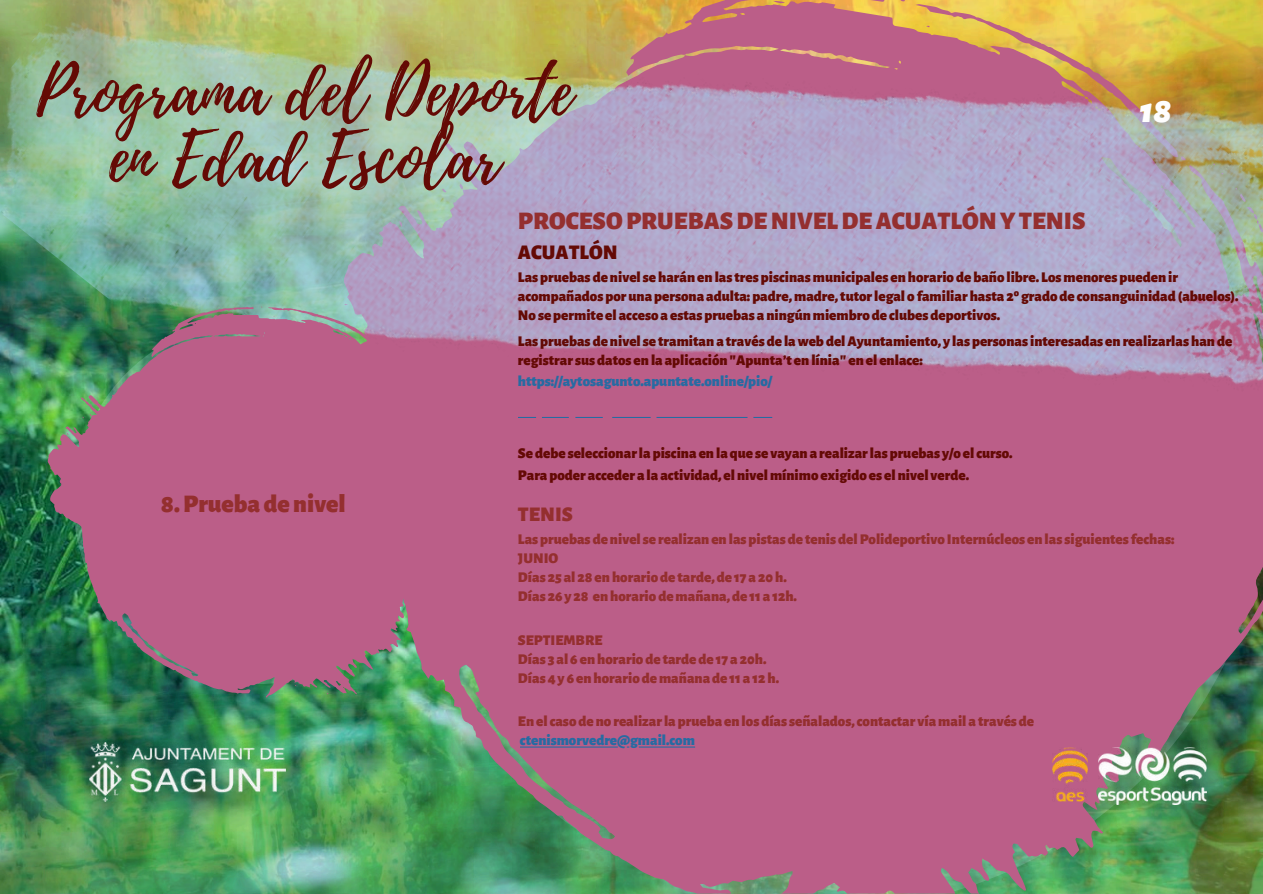
<style>
.page{position:relative;width:1263px;height:894px;background:#fff}
.page>*{position:absolute;margin:0;border:0;box-sizing:border-box;transform-origin:0 0}
.t1{font:67.65px/66.3px "Playlist Script";color:#640a05;text-align:center}
.t2{font:italic 900 35.7px "Alegreya Sans";color:#fefefe}
.t3{font:900 25.5px "Alegreya Sans";color:#942f2f}
.t4{font:900 21px "Alegreya Sans";color:#640a05}
.t5{font:900 21px "Alegreya Sans";color:#942f2f}
.t6{font:900 15px/19.2px "Alegreya Sans";color:#640a05}
.t7{font:900 15px/19.2px "Alegreya Sans";color:#942f2f}
.t8{font:900 15px "Alegreya Sans";color:#276ba2}
</style>
<div class="page">
<img style="left:0;top:0;width:335px;height:893px">
<img style="left:335px;top:0;width:928px;height:893px">
<img style="left:1053px;top:746px;width:35px;height:54px">
<img style="left:1098px;top:746px;width:108px;height:58px">
<img style="left:89px;top:742px;width:196px;height:59px">
<img style="left:48px;top:306px;width:416px;height:391px">
<svg style="left:518px;top:417px;width:254px;height:1px"></svg>
<svg style="left:520px;top:746px;width:175px;height:1px"></svg>
<h1 class="t1" style="left:36px;top:60px;width:537px">Programa del Deporte en Edad Escolar</h1>
<h2 class="t2" style="left:1140px;top:93px;width:33px">18</h2>
<h3 class="t3" style="left:518px;top:208px;width:569px">PROCESOPRUEBASDENIVELDEACUATLÓNYTENIS</h3>
<h3 class="t4" style="left:518px;top:242px;width:101px">ACUATLÓN</h3>
<p class="t6" style="left:518px;top:268px;width:722px">Las pruebas denivel seharánenlas tres piscinasmunicipales enhorario de baño libre. Losmenores puedenir acompañados por una persona adulta: padre,madre,tutorlegal o familiarhasta 2º grado de consanguinidad (abuelos).<br>No se permite el acceso a estas pruebas aningúnmiembro de clubes deportivos.</p>
<p class="t6" style="left:518px;top:332px;width:716px">Las pruebas denivel se tramitana través de laweb delAyuntamiento, y las personas interesadas enrealizarlashande registrar sus datos enla aplicación"Apunta’t enlínia" enel enlace:</p>
<p class="t8" style="left:518px;top:373px;width:256px">https://aytosagunto.apuntate.online/pio/</p>
<h3 class="t3" style="left:161px;top:491px;width:186px">8.Prueba denivel</h3>
<p class="t6" style="left:518px;top:441px;width:496px;line-height:22.5px">Se debe seleccionarla piscina enla que se vayana realizarlas pruebas y/o elcurso.<br>Para poder acceder a la actividad, elnivelmínimo exigido es elnivel verde.</p>
<h3 class="t5" style="left:518px;top:504px;width:57px">TENIS</h3>
<p class="t7" style="left:518px;top:529px;width:658px">Las pruebas denivel se realizanenlas pistas de tenis delPolideportivo Internúcleos enlas siguientes fechas:<br>JUNIO<br>Días 25 al 28 enhorario de tarde, de 17 a 20h.<br>Días 26 y 28 enhorario demañana, de 11 a 12h.</p>
<p class="t7" style="left:518px;top:630px;width:263px">SEPTIEMBRE<br>Días 3 al 6 enhorario de tarde de 17 a 20h.<br>Días 4 y 6 enhorario demañana de 11 a 12h.</p>
<p class="t7" style="left:518px;top:711px;width:518px">Enelcaso deno realizarla prueba enlos días señalados,contactar víamail a través de</p>
<p class="t8" style="left:520px;top:732px;width:176px">ctenismorvedre@gmail.com</p>
</div>
